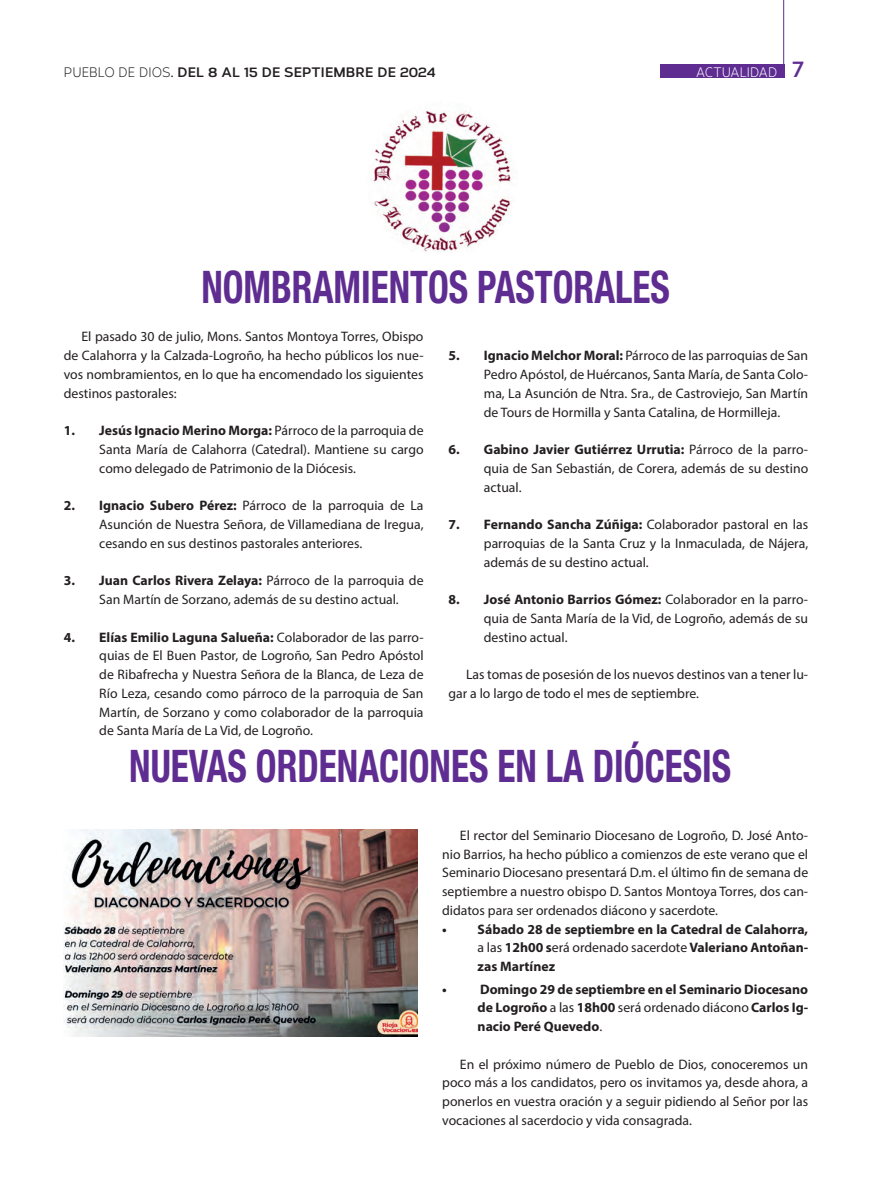
<style>
.page{position:relative;width:872px;height:1191px;background:#fff}
.page>*{position:absolute;margin:0;border:0;box-sizing:border-box;transform-origin:0 0}
.t1{font:700 condensed 45px "Helvetica Neue LT Std";color:#5f2d91;scale:.83 1}
.t2{font:13.75px/18.8px "Myriad Pro";color:#231f20;text-align:justify}
.t3{font:700 13.75px/18.8px "Myriad Pro";color:#231f20;text-align:justify}
.t4{font:700 13.75px "Corbert";letter-spacing:.01em;color:#231f20}
.t5{font:13.75px "Corbert";letter-spacing:.01em;color:#fff;scale:.9 1}
.s1{font-weight:400}
.s2{font-weight:700;font-size:22.5px;color:#5f2d91}
.s3{font-weight:700}
</style>
<div class="page">
<div style="left:660px;top:65px;width:124px;height:13px;background:#5f2d91"></div>
<hr style="left:783px;top:0;width:1px;height:78px;background:#5f2d91">
<img style="left:64px;top:829px;width:354px;height:207px">
<img style="left:370px;top:111px;width:142px;height:141px">
<p class="t4" style="left:64px;top:62px;width:373px"><span class="s1">PUEBLO DE DIOS</span>. DEL 8 AL 15 DE SEPTIEMBRE DE 2024</p>
<p class="t5" style="left:696px;top:62px;width:121px">ACTUALIDAD <span class="s2">7</span></p>
<h1 class="t1" style="left:201px;top:260px;width:566px">NOMBRAMIENTOS PASTORALES</h1>
<p class="t2" style="left:64px;top:327px;width:361px;text-indent:18px">El pasado 30 de julio, Mons. Santos Montoya Torres, Obispo de Calahorra y la Calzada-Logroño, ha hecho públicos los nue&shy;vos nombramientos, en lo que ha encomendado los siguientes destinos pastorales:</p>
<p class="t2" style="left:99px;top:421px;width:326px;text-indent:-35px"><span class="s3">1. Jesús Ignacio Merino Morga:</span> Párroco de la parroquia de Santa María de Calahorra (Catedral). Mantiene su cargo como delegado de Patrimonio de la Diócesis.</p>
<p class="t2" style="left:99px;top:496px;width:326px;text-indent:-35px"><span class="s3">2. Ignacio Subero Pérez:</span> Párroco de la parroquia de La Asunción de Nuestra Señora, de Villamediana de Iregua, cesando en sus destinos pastorales anteriores.</p>
<p class="t2" style="left:99px;top:571px;width:326px;text-indent:-35px"><span class="s3">3. Juan Carlos Rivera Zelaya:</span> Párroco de la parroquia de<br>San Martín de Sorzano, además de su destino actual.</p>
<p class="t2" style="left:99px;top:627px;width:326px;text-indent:-35px"><span class="s3">4. Elías Emilio Laguna Salueña:</span> Colaborador de las parro&shy;quias de El Buen Pastor, de Logroño, San Pedro Apóstol de Ribafrecha y Nuestra Señora de la Blanca, de Leza de Río Leza, cesando como párroco de la parroquia de San Martín, de Sorzano y como colaborador de la parroquia de Santa María de La Vid, de Logroño.</p>
<p class="t2" style="left:484px;top:346px;width:326px;text-indent:-35px"><span class="s3">5. Ignacio Melchor Moral:</span> Párroco de las parroquias de San Pedro Apóstol, de Huércanos, Santa María, de Santa Colo&shy;ma, La Asunción de Ntra. Sra., de Castroviejo, San Martín de Tours de Hormilla y Santa Catalina, de Hormilleja.</p>
<p class="t2" style="left:484px;top:440px;width:326px;text-indent:-35px"><span class="s3">6. Gabino Javier Gutiérrez Urrutia:</span> Párroco de la parro&shy;quia de San Sebastián, de Corera, además de su destino actual.</p>
<p class="t2" style="left:484px;top:515px;width:326px;text-indent:-35px"><span class="s3">7. Fernando Sancha Zúñiga:</span> Colaborador pastoral en las parroquias de la Santa Cruz y la Inmaculada, de Nájera, además de su destino actual.</p>
<p class="t2" style="left:484px;top:590px;width:326px;text-indent:-35px"><span class="s3">8. José Antonio Barrios Gómez:</span> Colaborador en la parro&shy;quia de Santa María de la Vid, de Logroño, además de su destino actual.</p>
<p class="t2" style="left:448px;top:665px;width:361px;text-indent:18px">Las tomas de posesión de los nuevos destinos van a tener lu&shy;gar a lo largo de todo el mes de septiembre.</p>
<h1 class="t1" style="left:129px;top:739px;width:726px">NUEVAS ORDENACIONES EN LA DIÓCESIS</h1>
<p class="t2" style="left:442px;top:825px;width:367px;text-indent:18px">El rector del Seminario Diocesano de Logroño, D. José Anto&shy;nio Barrios, ha hecho público a comienzos de este verano que el Seminario Diocesano presentará D.m. el último fin de semana de septiembre a nuestro obispo D. Santos Montoya Torres, dos can&shy;didatos para ser ordenados diácono y sacerdote.</p>
<p class="t3" style="left:477px;top:919px;width:332px;text-indent:-35px">• Sábado 28 de septiembre en la Catedral de Calahorra, <span class="s1">a las</span> 12h00 s<span class="s1">erá ordenado sacerdote</span> Valeriano Antoñan&shy;zas Martínez</p>
<p class="t3" style="left:442px;top:979px;width:6px">•</p>
<p class="t3" style="left:477px;top:979px;width:332px">Domingo 29 de septiembre en el Seminario Diocesano de Logroño <span class="s1">a las</span> 18h00 <span class="s1">será ordenado diácono</span> Carlos Ig&shy;nacio Peré Quevedo<span class="s1">.</span></p>
<p class="t2" style="left:442px;top:1054px;width:367px;text-indent:18px">En el próximo número de Pueblo de Dios, conoceremos un poco más a los candidatos, pero os invitamos ya, desde ahora, a ponerlos en vuestra oración y a seguir pidiendo al Señor por las vocaciones al sacerdocio y vida consagrada.</p>
</div>
